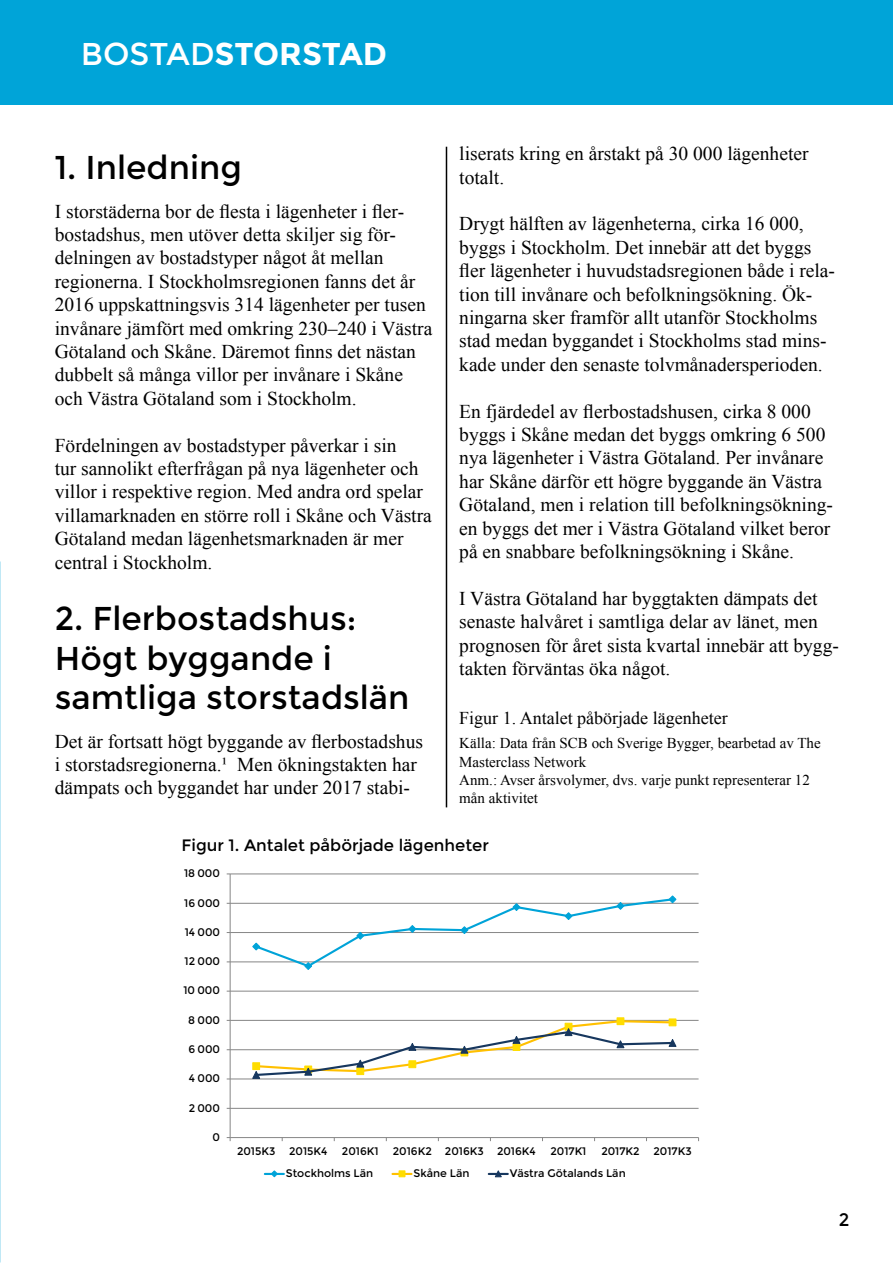
<style>
.page{position:relative;width:893px;height:1263px;background:#fff}
.page>*{position:absolute;margin:0;border:0;box-sizing:border-box;transform-origin:0 0}
.t1{font:33px/39.6px "Montserrat";color:#000}
.t2{font:700 31.5px "Montserrat";letter-spacing:-.005em;color:#fff}
.t3{font:19.5px/23.4px "Times New Roman";color:#000}
.t4{font:18px "Times New Roman";color:#000}
.t5{font:18px "Montserrat";color:#000}
.t6{font:16.5px "Montserrat";color:#000}
.t7{font:700 15.75px "Calibri";color:#000}
.t8{font:15px/18px "Times New Roman";color:#000}
.t9{font:10.95px "Montserrat";color:#000}
.s1{font-weight:400}
</style>
<div class="page">
<div style="left:0;top:0;width:893px;height:105px;background:#00a4d8"></div>
<hr style="left:446px;top:147px;width:1px;height:660px;background:#000">
<hr style="left:230px;top:1108px;width:469px;height:1px;background:#868686">
<hr style="left:230px;top:1078px;width:469px;height:1px;background:#868686">
<hr style="left:230px;top:1049px;width:469px;height:1px;background:#868686">
<hr style="left:230px;top:1020px;width:469px;height:1px;background:#868686">
<hr style="left:230px;top:991px;width:469px;height:1px;background:#868686">
<hr style="left:230px;top:961px;width:469px;height:1px;background:#868686">
<hr style="left:230px;top:932px;width:469px;height:1px;background:#868686">
<hr style="left:230px;top:903px;width:469px;height:1px;background:#868686">
<hr style="left:230px;top:873px;width:469px;height:1px;background:#868686">
<hr style="left:230px;top:874px;width:1px;height:263px;background:#868686">
<hr style="left:230px;top:1137px;width:469px;height:1px;background:#868686">
<svg style="left:252px;top:895px;width:425px;height:75px"></svg>
<div style="left:617px;top:1017px;width:7px;height:8px;border:1px solid #fd0"></div>
<div style="left:669px;top:1018px;width:7px;height:8px;background:#ffeb6e"></div>
<svg style="left:252px;top:1019px;width:425px;height:60px"></svg>
<svg style="left:265px;top:1170px;width:19px;height:8px"></svg>
<svg style="left:392px;top:1173px;width:19px;height:2px"></svg>
<svg style="left:399px;top:1170px;width:6px;height:7px"></svg>
<svg style="left:489px;top:1170px;width:19px;height:7px"></svg>
<h2 class="t2" style="left:81px;top:35px;width:308px"><span class="s1">BOSTAD</span>STORSTAD</h2>
<h1 class="t1" style="left:55px;top:148px;width:189px">1. Inledning</h1>
<p class="t3" style="left:55px;top:199px;width:379px">I storstäderna bor de flesta i lägenheter i fler&shy;bostadshus, men utöver detta skiljer sig för&shy;delningen av bostadstyper något åt mellan regionerna. I Stockholmsregionen fanns det år 2016 uppskattningsvis 314 lägenheter per tusen invånare jämfört med omkring 230–240 i Västra Götaland och Skåne. Däremot finns det nästan dubbelt så många villor per invånare i Skåne och Västra Götaland som i Stockholm.</p>
<p class="t3" style="left:55px;top:433px;width:379px">Fördelningen av bostadstyper påverkar i sin<br>tur sannolikt efterfrågan på nya lägenheter och villor i respektive region. Med andra ord spelar villamarknaden en större roll i Skåne och Västra Götaland medan lägenhetsmarknaden är mer central i Stockholm.</p>
<h1 class="t1" style="left:55px;top:599px;width:356px">2. Flerbostadshus:<br>Högt byggande i samtliga storstadslän</h1>
<p class="t3" style="left:55px;top:729px;width:370px">Det är fortsatt högt byggande av flerbostadshus i storstadsregionerna.¹ Men ökningstakten har dämpats och byggandet har under 2017 stabi-</p>
<p class="t3" style="left:459px;top:142px;width:351px">liserats kring en årstakt på 30 000 lägenheter totalt.</p>
<p class="t3" style="left:459px;top:212px;width:377px">Drygt hälften av lägenheterna, cirka 16 000, byggs i Stockholm. Det innebär att det byggs fler lägenheter i huvudstadsregionen både i rela&shy;tion till invånare och befolkningsökning. Ök&shy;ningarna sker framför allt utanför Stockholms stad medan byggandet i Stockholms stad mins&shy;kade under den senaste tolvmånadersperioden.</p>
<p class="t3" style="left:459px;top:399px;width:375px">En fjärdedel av flerbostadshusen, cirka 8 000 byggs i Skåne medan det byggs omkring 6 500 nya lägenheter i Västra Götaland. Per invånare har Skåne därför ett högre byggande än Västra Götaland, men i relation till befolkningsökning&shy;en byggs det mer i Västra Götaland vilket beror på en snabbare befolkningsökning i Skåne.</p>
<p class="t3" style="left:459px;top:586px;width:381px">I Västra Götaland har byggtakten dämpats det senaste halvåret i samtliga delar av länet, men prognosen för året sista kvartal innebär att bygg&shy;takten förväntas öka något.</p>
<p class="t4" style="left:459px;top:706px;width:270px">Figur 1. Antalet påbörjade lägenheter</p>
<p class="t8" style="left:459px;top:734px;width:363px">Källa: Data från SCB och Sverige Bygger, bearbetad av The Masterclass Network<br>Anm.: Avser årsvolymer, dvs. varje punkt representerar 12 mån aktivitet</p>
<p class="t6" style="left:182px;top:835px;width:309px">Figur 1. Antalet påbörjade lägenheter</p>
<p class="t7" style="left:353px;top:841px;width:182px">Antal påbörjade lägenheter</p>
<p class="t9" style="left:184px;top:867px;width:38px">18 000</p>
<p class="t9" style="left:184px;top:896px;width:37px">16 000</p>
<p class="t9" style="left:185px;top:926px;width:37px">14 000</p>
<p class="t9" style="left:185px;top:955px;width:37px">12 000</p>
<p class="t9" style="left:183px;top:984px;width:38px">10 000</p>
<p class="t9" style="left:188px;top:1013px;width:33px">8 000</p>
<p class="t9" style="left:188px;top:1043px;width:33px">6 000</p>
<p class="t9" style="left:189px;top:1072px;width:33px">4 000</p>
<p class="t9" style="left:189px;top:1101px;width:33px">2 000</p>
<p class="t9" style="left:213px;top:1131px;width:9px">0</p>
<p class="t9" style="left:237px;top:1145px;width:40px">2015K3</p>
<p class="t9" style="left:289px;top:1145px;width:40px">2015K4</p>
<p class="t9" style="left:342px;top:1145px;width:38px">2016K1</p>
<p class="t9" style="left:393px;top:1145px;width:144px">2016K2 2016K3 2016K4</p>
<p class="t9" style="left:550px;top:1145px;width:38px">2017K1</p>
<p class="t9" style="left:601px;top:1145px;width:40px">2017K2</p>
<p class="t9" style="left:653px;top:1145px;width:40px">2017K3</p>
<p class="t9" style="left:286px;top:1167px;width:89px">Stockholms Län</p>
<p class="t9" style="left:414px;top:1167px;width:57px">Skåne Län</p>
<p class="t9" style="left:510px;top:1167px;width:117px">Västra Götalands Län</p>
<p class="t5" style="left:839px;top:1209px;width:12px">2</p>
</div>
